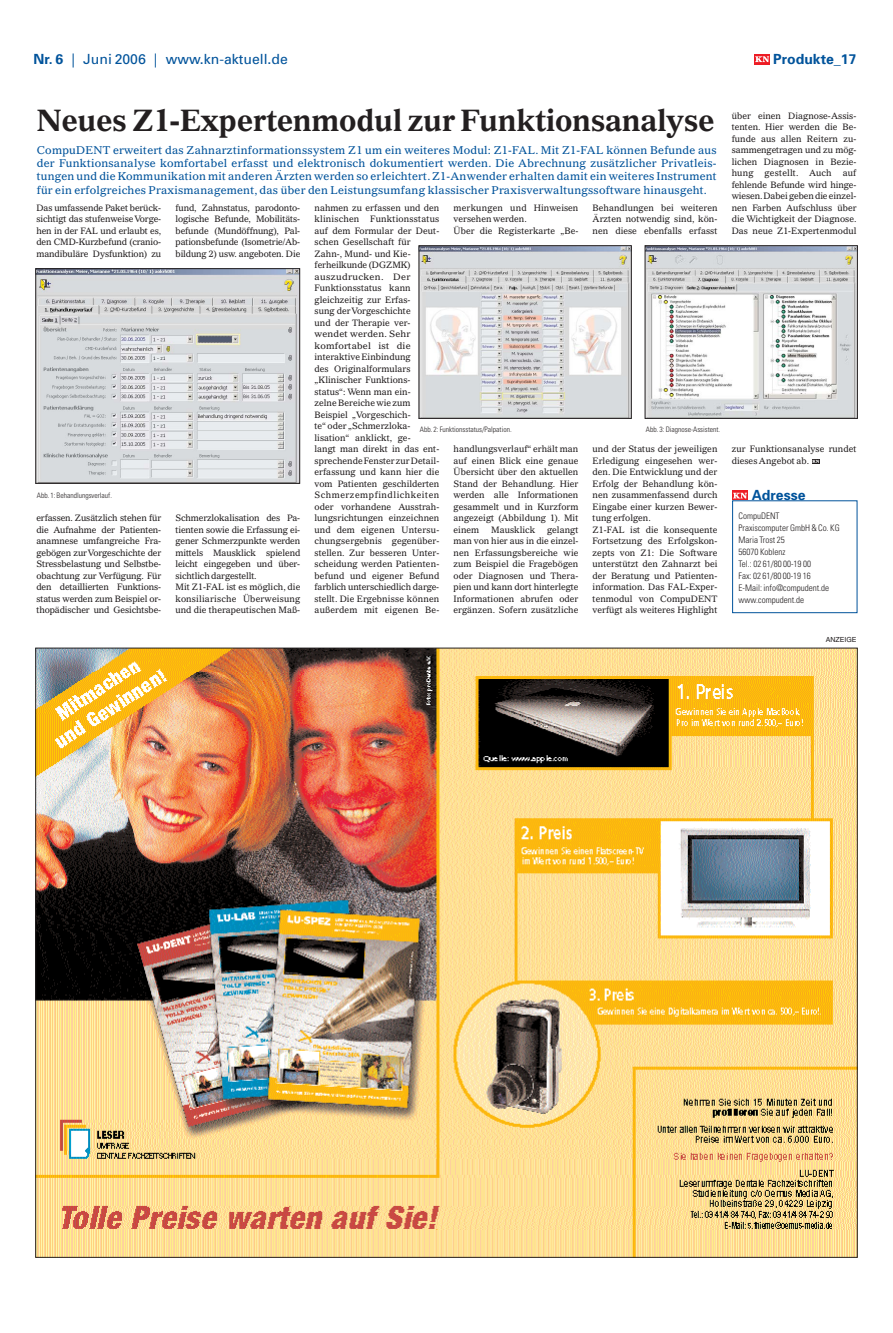
<style>
.page{position:relative;width:893px;height:1333px;background:#fff}
.page>*{position:absolute;margin:0;border:0;box-sizing:border-box;transform-origin:0 0}
.t1{font:700 30px "Gazette LH";letter-spacing:-.01em;color:#231f20}
.t2{font:14px "Univers";color:#00539b}
.t3{font:700 14px "Univers";color:#00539b}
.t4{font:11px/13.2px "Gazette LH";letter-spacing:.015em;color:#00539b;text-align:justify}
.t5{font:9px/11.5px "Gazette LH";color:#231f20;text-align:justify}
.t6{font:300 condensed 9px/12px "Univers";color:#231f20}
.t7{font:300 condensed 7.5px "Univers";color:#231f20}
.t8{font:7px "Helvetica";color:#231f20}
.s1{font-weight:700}
</style>
<div class="page">
<svg style="left:754px;top:54px;width:16px;height:10px"></svg>
<svg style="left:755px;top:56px;width:14px;height:6px"></svg>
<svg style="left:812px;top:459px;width:8px;height:4px"></svg>
<img style="left:37px;top:270px;width:261px;height:211px">
<div style="left:35px;top:268px;width:265px;height:215px;border:1px solid #231f20"></div>
<img style="left:421px;top:247px;width:209px;height:169px">
<div style="left:419px;top:245px;width:213px;height:173px;border:1px solid #231f20"></div>
<img style="left:647px;top:247px;width:209px;height:169px">
<div style="left:645px;top:245px;width:213px;height:173px;border:1px solid #231f20"></div>
<div style="left:732px;top:500px;width:125px;height:113px;border:1px solid #00539b"></div>
<svg style="left:732px;top:490px;width:16px;height:10px"></svg>
<svg style="left:733px;top:492px;width:14px;height:6px"></svg>
<img style="left:37px;top:649px;width:818px;height:606px">
<h2 class="t2" style="left:33px;top:54px;width:256px"><span class="s1">Nr. 6</span> | Juni 2006 | www.kn-aktuell.de</h2>
<h2 class="t3" style="left:773px;top:54px;width:85px">Produkte_17</h2>
<h1 class="t1" style="left:37px;top:108px;width:679px">Neues Z1-Expertenmodul zur Funktionsanalyse</h1>
<p class="t4" style="left:37px;top:145px;width:681px">CompuDENT erweitert das Zahnarztinformationssystem Z1 um ein weiteres Modul: Z1-FAL. Mit Z1-FAL können Befunde aus der Funktionsanalyse komfortabel erfasst und elektronisch dokumentiert werden. Die Abrechnung zusätzlicher Privatleis&shy;tungen und die Kommunikation mit anderen Ärzten werden so erleichtert. Z1-Anwender erhalten damit ein weiteres Instrument für ein erfolgreiches Praxismanagement, das über den Leistungsumfang klassischer Praxisverwaltungssoftware hinausgeht.</p>
<p class="t5" style="left:36px;top:202px;width:126px">Das umfassende Paket berück&shy;sichtigt das stufenweise Vorge&shy;hen in der FAL und erlaubt es, den CMD-Kurzbefund (cranio&shy;mandibuläre Dysfunktion) zu</p>
<p class="t5" style="left:175px;top:202px;width:126px">fund, Zahnstatus, parodonto&shy;logische Befunde, Mobilitäts&shy;befunde (Mundöffnung), Pal&shy;pationsbefunde (Isometrie/Ab&shy;bildung 2) usw. angeboten. Die</p>
<p class="t7" style="left:37px;top:492px;width:77px">Abb. 1: Behandlungsverlauf.</p>
<p class="t5" style="left:36px;top:513px;width:126px">erfassen. Zusätzlich stehen für die Aufnahme der Patienten&shy;anamnese umfangreiche Fra&shy;gebögen zur Vorgeschichte der Stressbelastung und Selbstbe&shy;obachtung zur Verfügung. Für den detaillierten Funktions&shy;status werden zum Beispiel or&shy;thopädischer und Gesichtsbe-</p>
<p class="t5" style="left:175px;top:513px;width:126px;text-align:left">Schmerzlokalisation des Pa&shy;tienten sowie die Erfassung ei&shy;gener Schmerzpunkte werden mittels Mausklick spielend leicht eingegeben und über&shy;sichtlich dargestellt.<br>Mit Z1-FAL ist es möglich, die konsiliarische Überweisung und die therapeutischen Maß-</p>
<p class="t5" style="left:315px;top:202px;width:126px;text-align:left">nahmen zu erfassen und den klinischen Funktionsstatus auf dem Formular der Deut&shy;schen Gesellschaft für<br>Zahn-, Mund- und Kie&shy;ferheilkunde (DGZMK) auszudrucken. Der<br>Funktionsstatus kann gleichzeitig zur Erfas-<br>sung der Vorgeschichte<br>und der Therapie ver&shy;wendet werden. Sehr komfortabel ist die interaktive Einbindung<br>des Originalformulars „Klinischer Funktions&shy;status“: Wenn man ein-<br>zelne Bereiche wie zum<br>Beispiel „Vorgeschich-<br>te“ oder „Schmerzloka&shy;lisation“ anklickt, ge-<br>langt man direkt in das ent&shy;sprechende Fenster zur Detail&shy;erfassung und kann hier die vom Patienten geschilderten<br>Schmerzempfindlichkeiten oder vorhandene Ausstrah&shy;lungsrichtungen einzeichnen und dem eigenen Untersu&shy;chungsergebnis gegenüber&shy;stellen. Zur besseren Unter&shy;scheidung werden Patienten&shy;befund und eigener Befund farblich unterschiedlich darge&shy;stellt. Die Ergebnisse können außerdem mit eigenen Be-</p>
<p class="t5" style="left:454px;top:202px;width:126px;text-align:left">merkungen und Hinweisen versehen werden.<br>Über die Registerkarte „Be-</p>
<p class="t5" style="left:593px;top:202px;width:126px">Behandlungen bei weiteren Ärzten notwendig sind, kön&shy;nen diese ebenfalls erfasst</p>
<p class="t7" style="left:420px;top:426px;width:93px">Abb. 2: Funktionsstatus/Palpation.</p>
<p class="t7" style="left:646px;top:426px;width:76px">Abb. 3: Diagnose-Assistent.</p>
<p class="t5" style="left:454px;top:444px;width:126px">handlungsverlauf“ erhält man auf einen Blick eine genaue Übersicht über den aktuellen Stand der Behandlung. Hier werden alle Informationen gesammelt und in Kurzform angezeigt (Abbildung 1). Mit einem</p>
<p class="t5" style="left:593px;top:444px;width:126px;text-align:left">und der Status der jeweiligen<br>Erledigung eingesehen wer&shy;den. Die Entwicklung und der<br>Erfolg der Behandlung kön&shy;nen zusammenfassend durch<br>Eingabe einer kurzen Bewer&shy;tung erfolgen.<br>Z1-FAL ist die konsequente<br>Fortsetzung des Erfolgskon&shy;zepts von Z1: Die Software unterstützt den Zahnarzt bei der Beratung und Patienten&shy;information. Das FAL-Exper&shy;tenmodul von CompuDENT verfügt als weiteres Highlight</p>
<p class="t5" style="left:454px;top:524px;width:126px;text-indent:94px">gelangt man von hier aus in die einzel&shy;nen Erfassungsbereiche wie zum Beispiel die Fragebögen oder Diagnosen und Thera&shy;pien und kann dort hinterlegte Informationen abrufen oder ergänzen. Sofern zusätzliche</p>
<p class="t5" style="left:491px;top:524px;width:46px">Mausklick</p>
<p class="t5" style="left:732px;top:110px;width:126px">über einen Diagnose-Assis&shy;tenten. Hier werden die Be&shy;funde aus allen Reitern zu&shy;sammengetragen und zu mög&shy;lichen Diagnosen in Bezie&shy;hung gestellt. Auch auf fehlende Befunde wird hinge&shy;wiesen.Dabei geben die einzel&shy;nen Farben Aufschluss über die Wichtigkeit der Diagnose.<br>Das neue Z1-Expertenmodul</p>
<p class="t5" style="left:732px;top:444px;width:126px">zur Funktionsanalyse rundet dieses Angebot ab.</p>
<h2 class="t3" style="left:752px;top:490px;width:55px">Adresse</h2>
<p class="t6" style="left:739px;top:511px;width:103px">CompuDENT<br>Praxiscomputer GmbH &amp; Co. KG<br>Maria Trost 25<br>56070 Koblenz<br>Tel.: 02 61/80 00-19 00<br>Fax: 02 61/80 00-19 16<br>E-Mail: info@compudent.de www.compudent.de</p>
<p class="t8" style="left:826px;top:637px;width:32px">ANZEIGE</p>
</div>
